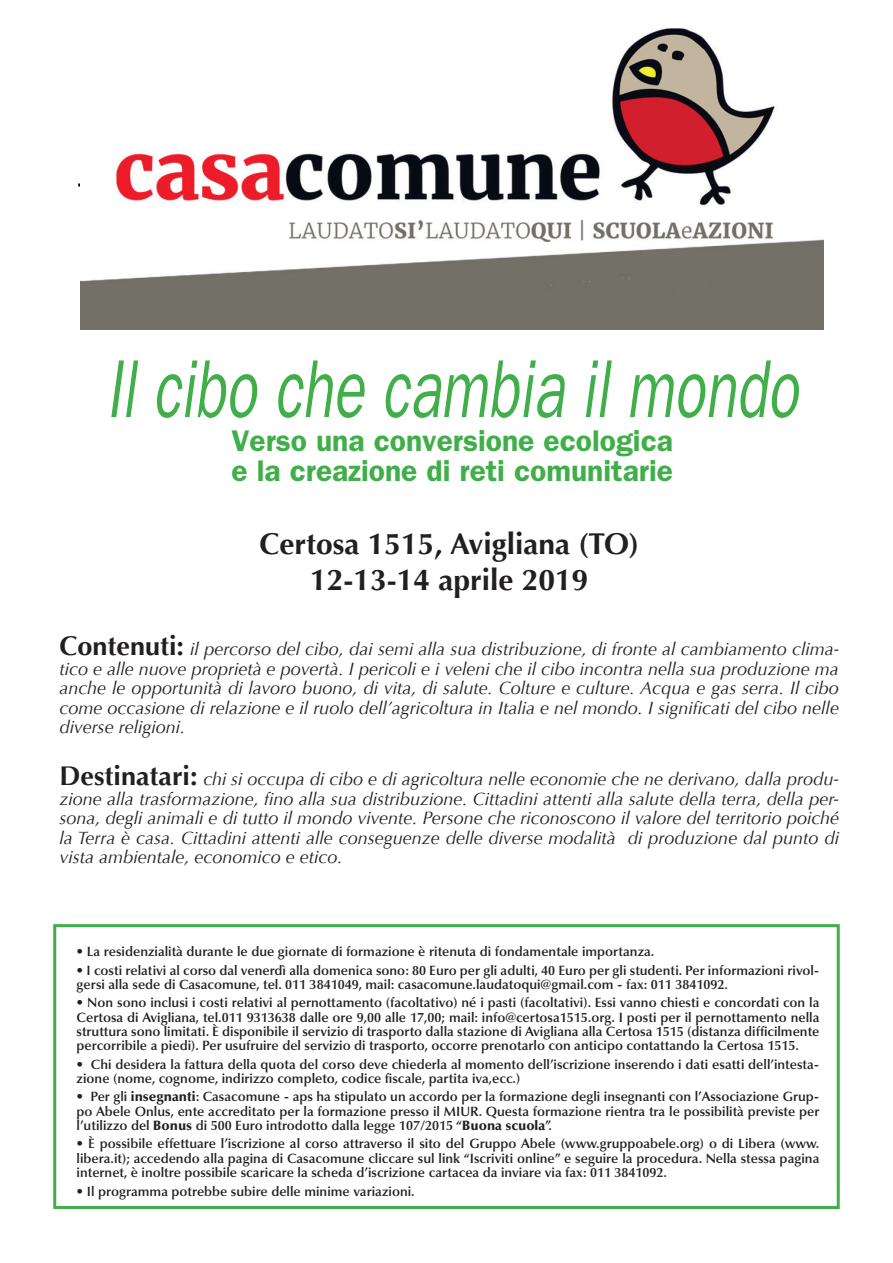
<style>
.page{position:relative;width:893px;height:1263px;background:#fff}
.page>*{position:absolute;margin:0;border:0;box-sizing:border-box;transform-origin:0 0}
.t1{font:italic 82.5px "Franklin Gothic";color:#40ae49;scale:.7 1}
.t2{font:600 30px/30px "Franklin Gothic";color:#40ae49}
.t3{font:700 30px/36px "Optima";color:#231f20;text-align:center}
.t4{font:italic 18px/19.5px "Optima";color:#231f20;text-align:justify}
.t5{font:600 13.5px/14.2px "Optima";color:#231f20;text-align:justify}
.s1{font-weight:700;font-style:normal;font-size:27px}
.s2{font-weight:900}
</style>
<div class="page">
<img style="left:81px;top:28px;width:743px;height:302px">
<div style="left:53px;top:924px;width:787px;height:285px;border:3px solid #40ae49"></div>
<h1 class="t1" style="left:106px;top:342px;width:990px">Il cibo che cambia il mondo</h1>
<h2 class="t2" style="left:231px;top:425px;width:443px">Verso una conversione ecologica e la creazione di reti comunitarie</h2>
<h2 class="t3" style="left:259px;top:526px;width:381px">Certosa 1515, Avigliana (TO)<br>12-13-14 aprile 2019</h2>
<p class="t4" style="left:60px;top:639px;width:781px"><span class="s1">Contenuti:</span> il percorso del cibo, dai semi alla sua distribuzione, di fronte al cambiamento clima&shy;tico e alle nuove proprietà e povertà. I pericoli e i veleni che il cibo incontra nella sua produzione ma anche le opportunità di lavoro buono, di vita, di salute. Colture e culture. Acqua e gas serra. Il cibo come occasione di relazione e il ruolo dell’agricoltura in Italia e nel mondo. I significati del cibo nelle diverse religioni.</p>
<p class="t4" style="left:60px;top:769px;width:781px"><span class="s1">Destinatari:</span> chi si occupa di cibo e di agricoltura nelle economie che ne derivano, dalla produ&shy;zione alla trasformazione, fino alla sua distribuzione. Cittadini attenti alla salute della terra, della per&shy;sona, degli animali e di tutto il mondo vivente. Persone che riconoscono il valore del territorio poiché la Terra è casa. Cittadini attenti alle conseguenze delle diverse modalità di produzione dal punto di vista ambientale, economico e etico.</p>
<p class="t5" style="left:77px;top:944px;width:579px">• La residenzialità durante le due giornate di formazione è ritenuta di fondamentale importanza.</p>
<p class="t5" style="left:77px;top:963px;width:744px">• I costi relativi al corso dal venerdì alla domenica sono: 80 Euro per gli adulti, 40 Euro per gli studenti. Per informazioni rivol&shy;gersi alla sede di Casacomune, tel. 011 3841049, mail: casacomune.laudatoqui@gmail.com - fax: 011 3841092.</p>
<p class="t5" style="left:77px;top:996px;width:744px">• Non sono inclusi i costi relativi al pernottamento (facoltativo) né i pasti (facoltativi). Essi vanno chiesti e concordati con la Certosa di Avigliana, tel.011 9313638 dalle ore 9,00 alle 17,00; mail: info@certosa1515.org. I posti per il pernottamento nella struttura sono limitati. è disponibile il servizio di trasporto dalla stazione di Avigliana alla Certosa 1515 (distanza difficilmente percorribile a piedi). Per usufruire del servizio di trasporto, occorre prenotarlo con anticipo contattando la Certosa 1515.</p>
<p class="t5" style="left:77px;top:1057px;width:744px">• Chi desidera la fattura della quota del corso deve chiederla al momento dell’iscrizione inserendo i dati esatti dell’intesta&shy;zione (nome, cognome, indirizzo completo, codice fiscale, partita iva,ecc.)</p>
<p class="t5" style="left:77px;top:1090px;width:744px">• Per gli <span class="s2">insegnanti</span>: Casacomune - aps ha stipulato un accordo per la formazione degli insegnanti con l’Associazione Grup&shy;po Abele Onlus, ente accreditato per la formazione presso il MIUR. Questa formazione rientra tra le possibilità previste per l’utilizzo del <span class="s2">Bonus</span> di 500 Euro introdotto dalla legge 107/2015 “<span class="s2">Buona scuola</span>”.</p>
<p class="t5" style="left:77px;top:1137px;width:744px">• È possibile effettuare l’iscrizione al corso attraverso il sito del Gruppo Abele (www.gruppoabele.org) o di Libera (www. libera.it); accedendo alla pagina di Casacomune cliccare sul link “Iscriviti online” e seguire la procedura. Nella stessa pagina internet, è inoltre possibile scaricare la scheda d’iscrizione cartacea da inviare via fax: 011 3841092.</p>
<p class="t5" style="left:77px;top:1184px;width:340px">• Il programma potrebbe subire delle minime variazioni.</p>
</div>
